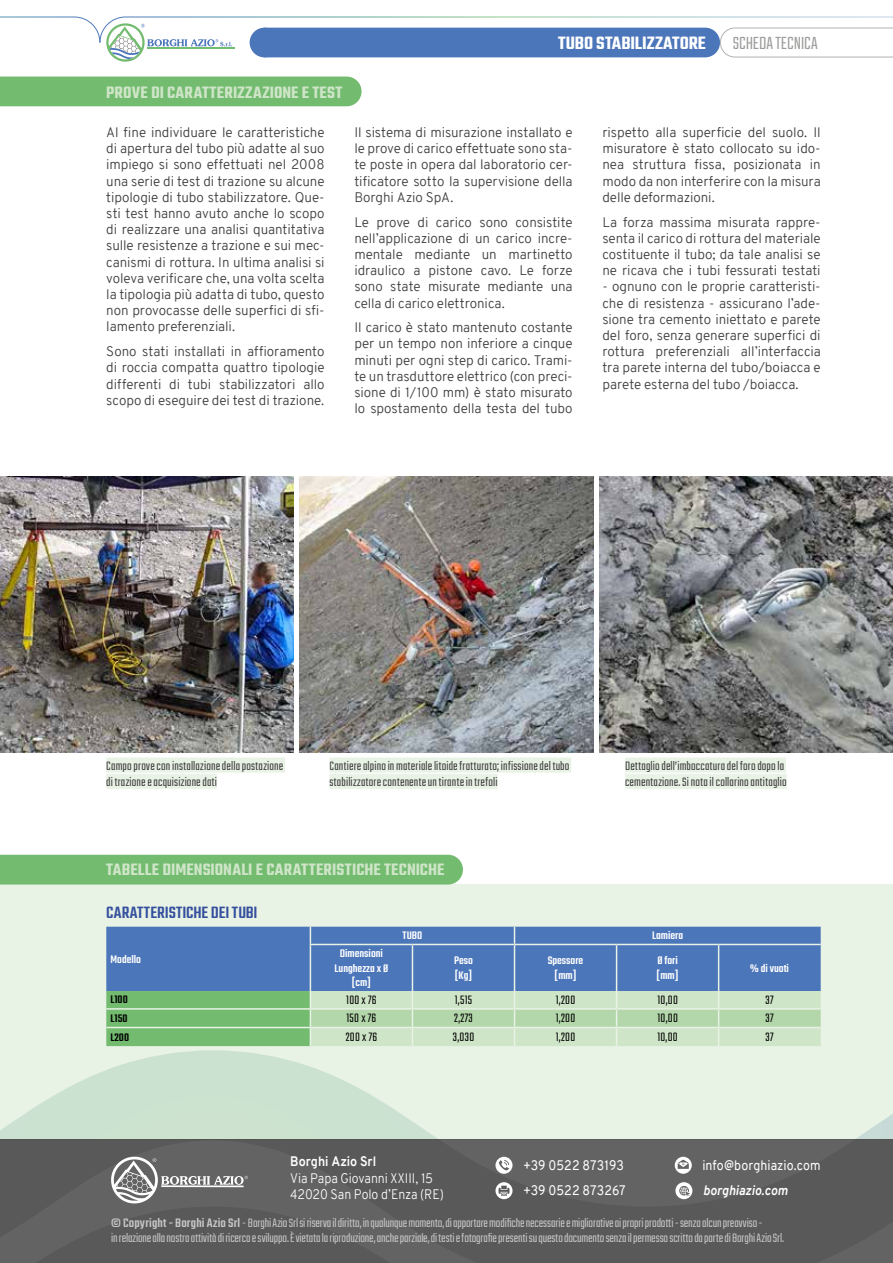
<style>
.page{position:relative;width:893px;height:1263px;background:#fff}
.page>*{position:absolute;margin:0;border:0;box-sizing:border-box;transform-origin:0 0}
.t1{font:600 19.5px "Teko";color:#fff}
.t2{font:300 19.5px "Teko";letter-spacing:-.005em;color:#9d9d9c}
.t3{font:600 18px "Teko";letter-spacing:.01em;color:#cfe5c8}
.t4{font:500 18px "Teko";color:#35509e}
.t5{font:300 13.5px/16.2px "Overpass";letter-spacing:-.005em;color:#3c3c3b;text-align:justify}
.t6{font:300 13.5px/15px "Teko";letter-spacing:-.01em;color:#c6c6c6}
.t7{font:300 13.5px/16.2px "Teko";letter-spacing:.01em;color:#3c3c3b}
.t8{font:300 13.5px "Teko";letter-spacing:.02em;color:#000}
.t9{font:300 13.5px/16.5px "Overpass";letter-spacing:-.005em;color:#fff;scale:.92 1}
.t10{font:13.5px/25.5px "Overpass";letter-spacing:.005em;color:#fff;scale:.92 1}
.t11{font:italic 700 13.5px "Overpass";letter-spacing:.005em;color:#fff;scale:.92 1}
.t12{font:700 13.5px "Overpass";color:#fff;scale:.92 1}
.t13{font:500 12px/14.4px "Teko";color:#fff;text-align:center}
.t14{font:500 12px "Teko";color:#000}
.s1{font-weight:500}
</style>
<div class="page">
<svg style="left:0;top:16px;width:893px;height:46px"></svg>
<div style="left:250px;top:28px;width:29px;height:29px;background:#4c76ba;border-radius:50%"></div>
<svg style="left:0;top:1140px;width:893px;height:123px;background:#5d5c5c"></svg>
<svg style="left:495px;top:1157px;width:17px;height:17px"></svg>
<svg style="left:495px;top:1182px;width:17px;height:17px"></svg>
<svg style="left:675px;top:1157px;width:17px;height:17px"></svg>
<svg style="left:675px;top:1182px;width:17px;height:17px"></svg>
<svg style="left:111px;top:1156px;width:137px;height:47px;background:#828181"></svg>
<svg style="left:0;top:884px;width:893px;height:256px;background:#e1eddf"></svg>
<div style="left:0;top:855px;width:463px;height:29px;background:#72bb6f"></div>
<div style="left:106px;top:927px;width:715px;height:64px;background:#4c76ba"></div>
<svg style="left:310px;top:927px;width:1px;height:17px"></svg>
<svg style="left:514px;top:927px;width:1px;height:17px"></svg>
<hr style="left:310px;top:945px;width:1px;height:46px;background:#e8f2e5">
<hr style="left:412px;top:945px;width:1px;height:46px;background:#e8f2e5">
<hr style="left:514px;top:945px;width:1px;height:46px;background:#e8f2e5">
<hr style="left:616px;top:945px;width:1px;height:46px;background:#e8f2e5">
<hr style="left:718px;top:945px;width:1px;height:46px;background:#e8f2e5">
<svg style="left:106px;top:991px;width:715px;height:55px;background:#b1d7ab"></svg>
<hr style="left:310px;top:944px;width:102px;height:1px;background:#e8f2e5">
<hr style="left:412px;top:944px;width:102px;height:1px;background:#e8f2e5">
<hr style="left:514px;top:944px;width:103px;height:1px;background:#e8f2e5">
<hr style="left:617px;top:944px;width:102px;height:1px;background:#e8f2e5">
<hr style="left:719px;top:944px;width:102px;height:1px;background:#e8f2e5">
<div style="left:0;top:77px;width:362px;height:29px;background:#72bb6f"></div>
<img style="left:0;top:476px;width:293px;height:277px">
<img style="left:300px;top:476px;width:293px;height:277px">
<img style="left:600px;top:476px;width:293px;height:277px">
<div style="left:106px;top:757px;width:179px;height:15px;background:#e8f2e5"></div>
<div style="left:106px;top:774px;width:111px;height:15px;background:#e8f2e5"></div>
<div style="left:330px;top:757px;width:241px;height:15px;background:#e8f2e5"></div>
<div style="left:330px;top:774px;width:168px;height:15px;background:#e8f2e5"></div>
<div style="left:625px;top:757px;width:161px;height:15px;background:#e8f2e5"></div>
<div style="left:625px;top:774px;width:162px;height:15px;background:#e8f2e5"></div>
<h1 class="t1" style="left:558px;top:31px;width:149px">TUBO STABILIZZATORE</h1>
<h1 class="t2" style="left:733px;top:32px;width:87px">SCHEDA TECNICA</h1>
<h2 class="t3" style="left:106px;top:81px;width:238px">PROVE DI CARATTERIZZAZIONE E TEST</h2>
<p class="t5" style="left:106px;top:124px;width:220px">Al fine individuare le caratteristiche di apertura del tubo più adatte al suo impiego si sono effettuati nel 2008 una serie di test di trazione su alcune tipologie di tubo stabilizzatore. Que&shy;sti test hanno avuto anche lo scopo di realizzare una analisi quantitativa sulle resistenze a trazione e sui mec&shy;canismi di rottura. In ultima analisi si voleva verificare che, una volta scelta la tipologia più adatta di tubo, questo non provocasse delle superfici di sfi&shy;lamento preferenziali.</p>
<p class="t5" style="left:106px;top:343px;width:220px">Sono stati installati in affioramento di roccia compatta quattro tipologie differenti di tubi stabilizzatori allo scopo di eseguire dei test di trazione.</p>
<p class="t5" style="left:354px;top:124px;width:220px">Il sistema di misurazione installato e le prove di carico effettuate sono sta&shy;te poste in opera dal laboratorio cer&shy;tificatore sotto la supervisione della Borghi Azio SpA.</p>
<p class="t5" style="left:354px;top:214px;width:220px">Le prove di carico sono consistite nell’applicazione di un carico incre&shy;mentale mediante un martinetto idraulico a pistone cavo. Le forze sono state misurate mediante una cella di carico elettronica.</p>
<p class="t5" style="left:354px;top:320px;width:220px">Il carico è stato mantenuto costante per un tempo non inferiore a cinque minuti per ogni step di carico. Trami&shy;te un trasduttore elettrico (con preci&shy;sione di 1/100 mm) è stato misurato lo spostamento della testa del tubo</p>
<p class="t5" style="left:602px;top:124px;width:220px">rispetto alla superficie del suolo. Il misuratore è stato collocato su ido&shy;nea struttura fissa, posizionata in modo da non interferire con la misura delle deformazioni.</p>
<p class="t5" style="left:602px;top:214px;width:220px">La forza massima misurata rappre&shy;senta il carico di rottura del materiale costituente il tubo; da tale analisi se ne ricava che i tubi fessurati testati</p>
<p class="t5" style="left:602px;top:279px;width:220px">- ognuno con le proprie caratteristi&shy;che di resistenza - assicurano l’ade&shy;sione tra cemento iniettato e parete del foro, senza generare superfici di rottura preferenziali all’interfaccia tra parete interna del tubo/boiacca e parete esterna del tubo /boiacca.</p>
<p class="t7" style="left:106px;top:758px;width:178px">Campo prove con installazione della postazione di trazione e acquisizione dati</p>
<p class="t7" style="left:330px;top:758px;width:241px">Cantiere alpino in materiale litoide fratturato; infissione del tubo stabilizzatore contenente un tirante in trefoli</p>
<p class="t7" style="left:625px;top:758px;width:163px">Dettaglio dell’imboccatura del foro dopo la cementazione. Si nota il collarino antitaglio</p>
<h2 class="t3" style="left:106px;top:859px;width:340px">TABELLE DIMENSIONALI E CARATTERISTICHE TECNICHE</h2>
<h2 class="t4" style="left:106px;top:902px;width:153px">CARATTERISTICHE DEI TUBI</h2>
<p class="t13" style="left:111px;top:953px;width:32px">Modello</p>
<p class="t13" style="left:403px;top:929px;width:21px">TUBO</p>
<p class="t13" style="left:652px;top:929px;width:32px">Lamiera</p>
<p class="t13" style="left:335px;top:947px;width:55px">Dimensioni<br>Lunghezza x Ø [cm]</p>
<p class="t13" style="left:454px;top:954px;width:20px;text-align:left">Peso [Kg]</p>
<p class="t13" style="left:548px;top:954px;width:37px">Spessore [mm]</p>
<p class="t13" style="left:657px;top:954px;width:23px;text-align:left">Ø fori [mm]</p>
<p class="t13" style="left:750px;top:961px;width:40px">% di vuoti</p>
<p class="t14" style="left:111px;top:993px;width:19px">L100</p>
<p class="t8" style="left:346px;top:992px;width:32px">100 x 76</p>
<p class="t8" style="left:455px;top:992px;width:19px">1,515</p>
<p class="t8" style="left:556px;top:992px;width:21px">1,200</p>
<p class="t8" style="left:657px;top:992px;width:22px">10,00</p>
<p class="t8" style="left:766px;top:992px;width:10px">37</p>
<p class="t14" style="left:111px;top:1011px;width:18px">L150</p>
<p class="t8" style="left:346px;top:1011px;width:31px">150 x 76</p>
<p class="t8" style="left:454px;top:1011px;width:20px">2,273</p>
<p class="t8" style="left:556px;top:1011px;width:21px">1,200</p>
<p class="t8" style="left:657px;top:1011px;width:22px">10,00</p>
<p class="t8" style="left:766px;top:1011px;width:10px">37</p>
<p class="t14" style="left:111px;top:1030px;width:20px">L200</p>
<p class="t8" style="left:346px;top:1029px;width:33px">200 x 76</p>
<p class="t8" style="left:453px;top:1029px;width:23px">3,030</p>
<p class="t8" style="left:556px;top:1029px;width:21px">1,200</p>
<p class="t8" style="left:657px;top:1029px;width:22px">10,00</p>
<p class="t8" style="left:766px;top:1029px;width:10px">37</p>
<p class="t12" style="left:290px;top:1152px;width:95px">Borghi Azio Srl</p>
<p class="t9" style="left:290px;top:1170px;width:169px">Via Papa Giovanni XXIII, 15<br>42020 San Polo d’Enza (RE)</p>
<p class="t10" style="left:523px;top:1152px;width:113px">+39 0522 873193 +39 0522 873267</p>
<p class="t10" style="left:702px;top:1152px;width:130px">info@borghiazio.com</p>
<p class="t11" style="left:703px;top:1181px;width:94px">borghiazio.com</p>
<p class="t6" style="left:111px;top:1216px;width:675px"><span class="s1">© Copyright - Borghi Azio Srl</span> - Borghi Azio Srl si riserva il diritto, in qualunque momento, di apportare modifiche necessarie e migliorative ai propri prodotti - senza alcun preavviso -<br>in relazione alla nostra attività di ricerca e sviluppo. È vietata la riproduzione, anche parziale, di testi e fotografie presenti su questo documento senza il permesso scritto da parte di Borghi Azio Srl.</p>
</div>
